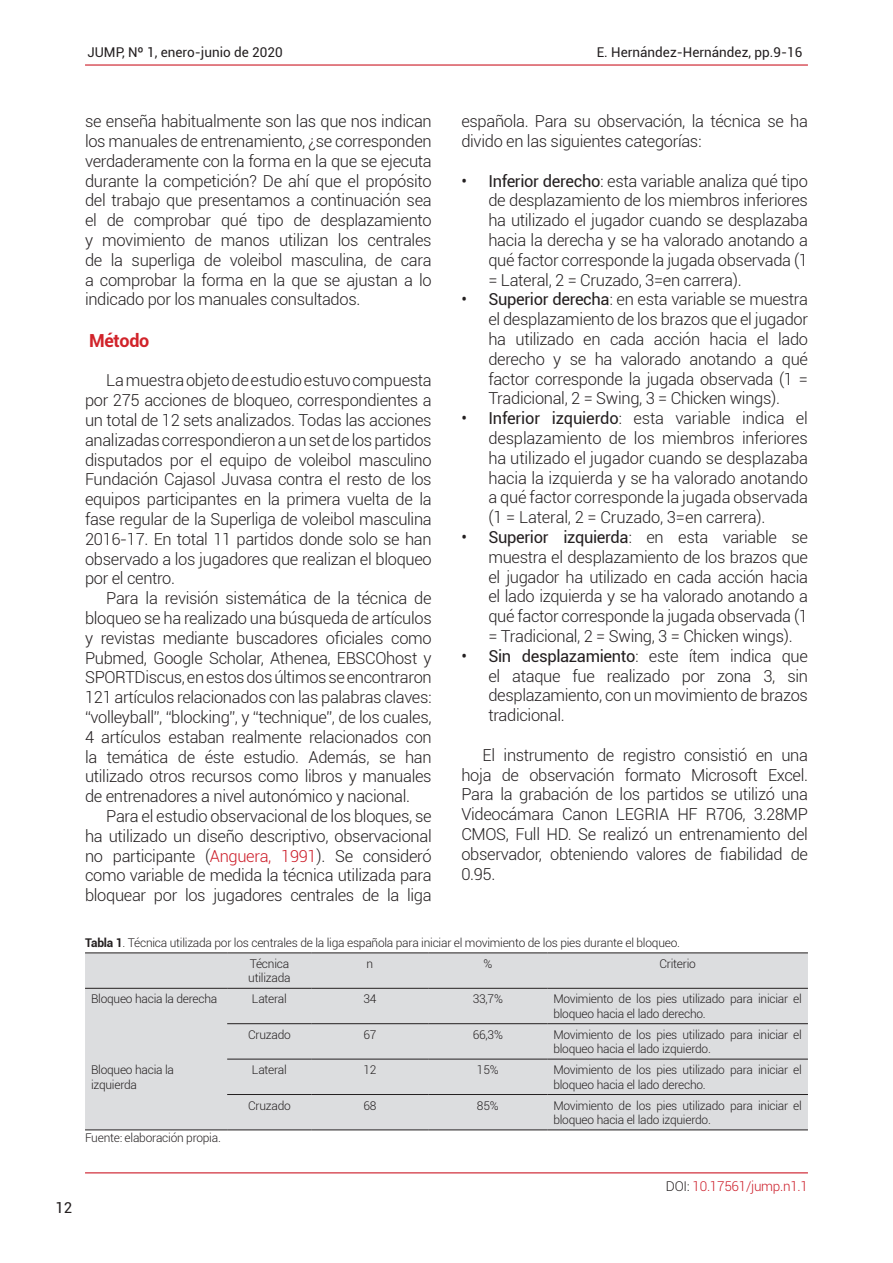
<style>
.page{position:relative;width:893px;height:1263px;background:#fff}
.page>*{position:absolute;margin:0;border:0;box-sizing:border-box;transform-origin:0 0}
.Parrafo_principal{font:700 18px "Roboto";letter-spacing:-.02em;color:#d1232a}
.Parrafo_principal-2{font:300 16.5px/19.8px "Roboto";letter-spacing:-.02em;color:#231f20;text-align:justify}
.t1{font:15px "Roboto";color:#231f20}
.t2{font:13.5px "Roboto";color:#231f20}
.t3{font:300 13.5px "Roboto";letter-spacing:-.02em;color:#cc1c28}
.Pie_de_figura{font:300 12px/14.4px "Roboto";letter-spacing:-.02em;color:#231f20}
.s1{color:#cc1c28}
.s2{font-weight:400}
.s3{font-weight:700}
.s4{color:#231f20}
</style>
<div class="page">
<hr style="left:85px;top:64px;width:723px;height:2px;background:#cc1c28">
<hr style="left:85px;top:1172px;width:723px;height:1px;background:#cc1c28">
<div style="left:85px;top:953px;width:723px;height:176px;background:#dcdddf"></div>
<hr style="left:85px;top:952px;width:142px;height:1px;background:#231f20">
<hr style="left:227px;top:952px;width:85px;height:1px;background:#231f20">
<hr style="left:312px;top:952px;width:116px;height:1px;background:#231f20">
<hr style="left:428px;top:952px;width:119px;height:1px;background:#231f20">
<hr style="left:547px;top:952px;width:261px;height:1px;background:#231f20">
<hr style="left:85px;top:988px;width:142px;height:1px;background:#231f20">
<hr style="left:85px;top:1129px;width:142px;height:1px;background:#231f20">
<hr style="left:227px;top:988px;width:85px;height:1px;background:#231f20">
<hr style="left:312px;top:988px;width:116px;height:1px;background:#231f20">
<hr style="left:428px;top:988px;width:119px;height:1px;background:#231f20">
<hr style="left:547px;top:988px;width:261px;height:1px;background:#231f20">
<hr style="left:227px;top:1023px;width:85px;height:1px;background:#231f20">
<hr style="left:312px;top:1023px;width:116px;height:1px;background:#231f20">
<hr style="left:428px;top:1023px;width:119px;height:1px;background:#231f20">
<hr style="left:547px;top:1023px;width:261px;height:1px;background:#231f20">
<hr style="left:227px;top:1059px;width:85px;height:1px;background:#231f20">
<hr style="left:312px;top:1059px;width:116px;height:1px;background:#231f20">
<hr style="left:428px;top:1059px;width:119px;height:1px;background:#231f20">
<hr style="left:547px;top:1059px;width:261px;height:1px;background:#231f20">
<hr style="left:227px;top:1094px;width:85px;height:1px;background:#231f20">
<hr style="left:312px;top:1094px;width:116px;height:1px;background:#231f20">
<hr style="left:428px;top:1094px;width:119px;height:1px;background:#231f20">
<hr style="left:547px;top:1094px;width:261px;height:1px;background:#231f20">
<hr style="left:227px;top:1129px;width:85px;height:1px;background:#231f20">
<hr style="left:312px;top:1129px;width:116px;height:1px;background:#231f20">
<hr style="left:428px;top:1129px;width:119px;height:1px;background:#231f20">
<hr style="left:547px;top:1129px;width:261px;height:1px;background:#231f20">
<p class="t2" style="left:87px;top:43px;width:197px">JUMP, Nº 1, enero-junio de 2020</p>
<p class="t2" style="left:597px;top:43px;width:207px">E. Hernández-Hernández, pp.9-16</p>
<p class="Parrafo_principal-2" style="left:85px;top:111px;width:348px">se enseña habitualmente son las que nos indican los manuales de entrenamiento, ¿se corresponden verdaderamente con la forma en la que se ejecuta durante la competición? De ahí que el propósito del trabajo que presentamos a continuación sea el de comprobar qué tipo de desplazamiento y movimiento de manos utilizan los centrales de la superliga de voleibol masculina, de cara a comprobar la forma en la que se ajustan a lo indicado por los manuales consultados.</p>
<p class="Parrafo_principal" style="left:89px;top:328px;width:61px">Método</p>
<p class="Parrafo_principal-2" style="left:85px;top:370px;width:348px;text-indent:21px">La muestra objeto de estudio estuvo compuesta por 275 acciones de bloqueo, correspondientes a un total de 12 sets analizados. Todas las acciones analizadas correspondieron a un set de los partidos disputados por el equipo de voleibol masculino Fundación Cajasol Juvasa contra el resto de los equipos participantes en la primera vuelta de la fase regular de la Superliga de voleibol masculina 2016-17. En total 11 partidos donde solo se han observado a los jugadores que realizan el bloqueo por el centro.</p>
<p class="Parrafo_principal-2" style="left:85px;top:588px;width:348px;text-indent:21px">Para la revisión sistemática de la técnica de bloqueo se ha realizado una búsqueda de artículos y revistas mediante buscadores oficiales como Pubmed, Google Scholar, Athenea, EBSCOhost y SPORTDiscus, en estos dos últimos se encontraron 121 artículos relacionados con las palabras claves: “volleyball”, “blocking”, y “technique”, de los cuales, 4 artículos estaban realmente relacionados con la temática de éste estudio. Además, se han utilizado otros recursos como libros y manuales de entrenadores a nivel autonómico y nacional.</p>
<p class="Parrafo_principal-2" style="left:85px;top:806px;width:348px;text-indent:21px">Para el estudio observacional de los bloques, se ha utilizado un diseño descriptivo, observacional no participante (<span class="s1">Anguera, 1991</span>). Se consideró como variable de medida la técnica utilizada para bloquear por los jugadores centrales de la liga</p>
<p class="Parrafo_principal-2" style="left:461px;top:111px;width:348px">española. Para su observación, la técnica se ha divido en las siguientes categorías:</p>
<p class="Parrafo_principal-2" style="left:488px;top:170px;width:321px;text-indent:-27px"><span class="s2">• Inferior derecho</span>: esta variable analiza qué tipo de desplazamiento de los miembros inferiores ha utilizado el jugador cuando se desplazaba hacia la derecha y se ha valorado anotando a qué factor corresponde la jugada observada (1 = Lateral, 2 = Cruzado, 3=en carrera).</p>
<p class="Parrafo_principal-2" style="left:488px;top:289px;width:321px;text-indent:-27px"><span class="s2">• Superior derecha</span>: en esta variable se muestra el desplazamiento de los brazos que el jugador ha utilizado en cada acción hacia el lado derecho y se ha valorado anotando a qué factor corresponde la jugada observada (1 = Tradicional, 2 = Swing, 3 = Chicken wings).</p>
<p class="Parrafo_principal-2" style="left:488px;top:408px;width:321px;text-indent:-27px"><span class="s2">• Inferior izquierdo</span>: esta variable indica el desplazamiento de los miembros inferiores ha utilizado el jugador cuando se desplazaba hacia la izquierda y se ha valorado anotando a qué factor corresponde la jugada observada (1 = Lateral, 2 = Cruzado, 3=en carrera).</p>
<p class="Parrafo_principal-2" style="left:488px;top:527px;width:321px;text-indent:-27px"><span class="s2">• Superior izquierda</span>: en esta variable se muestra el desplazamiento de los brazos que el jugador ha utilizado en cada acción hacia el lado izquierda y se ha valorado anotando a qué factor corresponde la jugada observada (1 = Tradicional, 2 = Swing, 3 = Chicken wings).</p>
<p class="Parrafo_principal-2" style="left:488px;top:645px;width:321px;text-indent:-27px"><span class="s2">• Sin desplazamiento</span>: este ítem indica que el ataque fue realizado por zona 3, sin desplazamiento, con un movimiento de brazos tradicional.</p>
<p class="Parrafo_principal-2" style="left:461px;top:744px;width:348px;text-indent:21px">El instrumento de registro consistió en una hoja de observación formato Microsoft Excel.<br>Para la grabación de los partidos se utilizó una Videocámara Canon LEGRIA HF R706, 3.28MP CMOS, Full HD. Se realizó un entrenamiento del observador, obteniendo valores de fiabilidad de 0.95.</p>
<p class="Pie_de_figura" style="left:85px;top:935px;width:596px"><span class="s3">Tabla 1</span>. Técnica utilizada por los centrales de la liga española para iniciar el movimiento de los pies durante el bloqueo.</p>
<p class="Pie_de_figura" style="left:248px;top:956px;width:44px">Técnica utilizada</p>
<p class="Pie_de_figura" style="left:367px;top:956px;width:8px">n</p>
<p class="Pie_de_figura" style="left:483px;top:956px;width:10px">%</p>
<p class="Pie_de_figura" style="left:659px;top:956px;width:38px">Criterio</p>
<p class="Pie_de_figura" style="left:91px;top:991px;width:128px">Bloqueo hacia la derecha</p>
<p class="Pie_de_figura" style="left:252px;top:991px;width:36px">Lateral</p>
<p class="Pie_de_figura" style="left:363px;top:991px;width:15px">34</p>
<p class="Pie_de_figura" style="left:473px;top:991px;width:32px">33,7%</p>
<p class="Pie_de_figura" style="left:553px;top:991px;width:250px">Movimiento de los pies utilizado para iniciar el bloqueo hacia el lado derecho.</p>
<p class="Pie_de_figura" style="left:248px;top:1027px;width:44px">Cruzado</p>
<p class="Pie_de_figura" style="left:363px;top:1027px;width:15px">67</p>
<p class="Pie_de_figura" style="left:473px;top:1027px;width:32px">66,3%</p>
<p class="Pie_de_figura" style="left:553px;top:1027px;width:250px">Movimiento de los pies utilizado para iniciar el bloqueo hacia el lado izquierdo.</p>
<p class="Pie_de_figura" style="left:91px;top:1062px;width:84px">Bloqueo hacia la izquierda</p>
<p class="Pie_de_figura" style="left:252px;top:1062px;width:36px">Lateral</p>
<p class="Pie_de_figura" style="left:363px;top:1062px;width:15px">12</p>
<p class="Pie_de_figura" style="left:477px;top:1062px;width:23px">15%</p>
<p class="Pie_de_figura" style="left:553px;top:1062px;width:250px">Movimiento de los pies utilizado para iniciar el bloqueo hacia el lado derecho.</p>
<p class="Pie_de_figura" style="left:248px;top:1098px;width:44px">Cruzado</p>
<p class="Pie_de_figura" style="left:363px;top:1098px;width:15px">68</p>
<p class="Pie_de_figura" style="left:477px;top:1098px;width:23px">85%</p>
<p class="Pie_de_figura" style="left:553px;top:1098px;width:250px">Movimiento de los pies utilizado para iniciar el bloqueo hacia el lado izquierdo.</p>
<p class="Pie_de_figura" style="left:85px;top:1130px;width:137px">Fuente: elaboración propia.</p>
<p class="t1" style="left:55px;top:1197px;width:18px">12</p>
<p class="t3" style="left:666px;top:1176px;width:144px"><span class="s4">DOI:</span> 10.17561/jump.n1.1</p>
</div>
